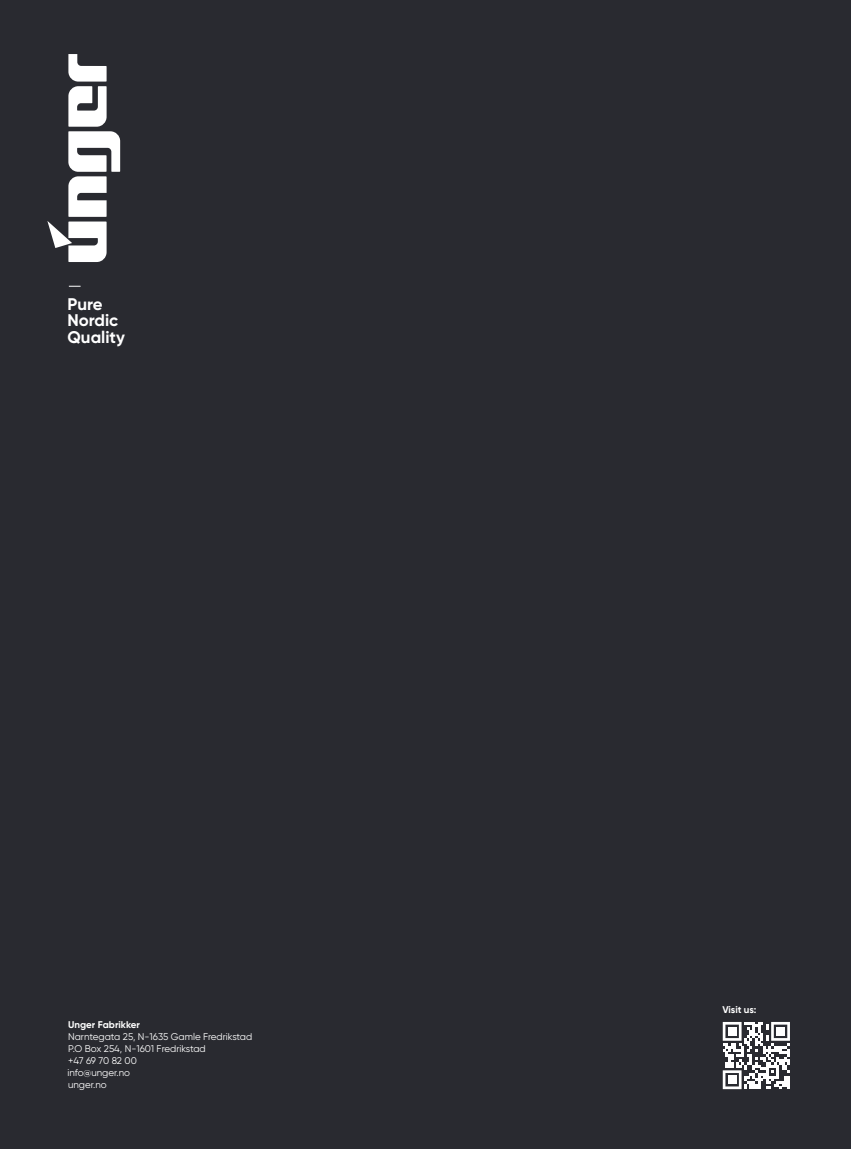
<style>
.page{position:relative;width:851px;height:1149px;background:#fff}
.page>*{position:absolute;margin:0;border:0;box-sizing:border-box;transform-origin:0 0}
.t1{font:700 16.8px/16.8px "Gilroy";color:#fff}
.t2{font:9.75px/12px "Gilroy";color:#fff}
.t3{font:700 9.75px "Gilroy";color:#fff}
</style>
<div class="page">
<div style="left:0;top:0;width:850px;height:1148px;background:#292a30"></div>
<svg style="left:69px;top:286px;width:12px;height:1px"></svg>
<svg style="left:722px;top:1022px;width:67px;height:66px"></svg>
<svg style="left:47px;top:54px;width:73px;height:208px"></svg>
<h1 class="t1" style="left:67px;top:295px;width:59px">Pure<br>Nordic<br>Quality</h1>
<p class="t3" style="left:68px;top:1018px;width:73px">Unger Fabrikker</p>
<p class="t2" style="left:67px;top:1030px;width:186px">Narntegata 25, N-1635 Gamle Fredrikstad<br>P.O Box 254, N-1601 Fredrikstad<br>+47 69 70 82 00<br>info@unger.no<br>unger.no</p>
<p class="t3" style="left:722px;top:1003px;width:36px">Visit us:</p>
</div>
